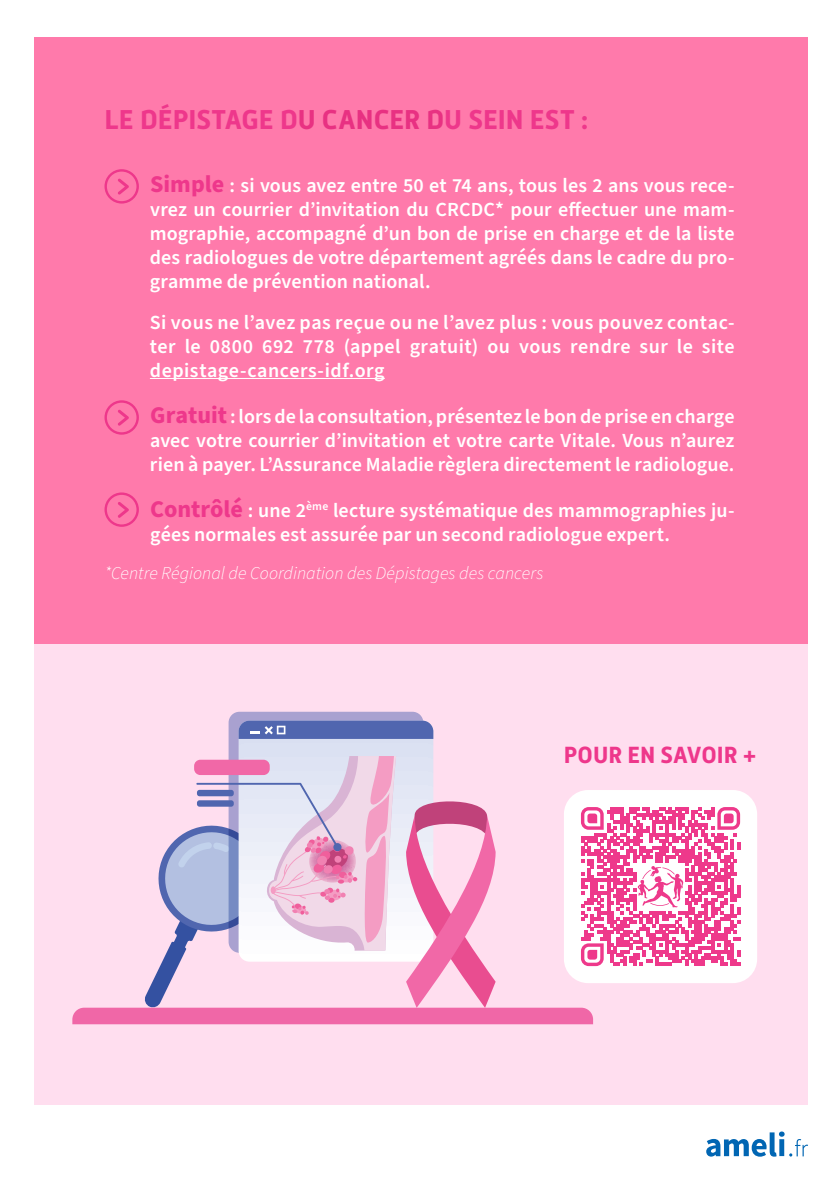
<style>
.page{position:relative;width:840px;height:1191px;background:#fff}
.page>*{position:absolute;margin:0;border:0;box-sizing:border-box;transform-origin:0 0}
.t1{font:700 28px "Mic 32 New";color:#ee378b}
.t2{font:700 24px "Mic 32 New";color:#ee378b}
.t3{font:600 20px/24px "Source Sans Pro";letter-spacing:.005em;color:#fff;text-align:justify}
.t4{font:italic 300 18px "Source Sans Pro";letter-spacing:.005em;color:#fff}
.s1{color:#e83182}
.s2{font-weight:700;font-size:24px;color:#ee378b}
</style>
<div class="page">
<div style="left:34px;top:37px;width:773px;height:1067px;background:#ff7aab"></div>
<div style="left:34px;top:644px;width:773px;height:460px;background:#ffdeef"></div>
<div style="left:228px;top:711px;width:195px;height:241px;background:#a9a1d0;border-radius:11px"></div>
<div style="left:238px;top:739px;width:195px;height:17px;background:#dbe1f2"></div>
<svg style="left:238px;top:720px;width:195px;height:19px;background:#5b6fb3"></svg>
<svg style="left:706px;top:1131px;width:101px;height:25px"></svg>
<hr style="left:150px;top:378px;width:234px;height:1px;background:#fff">
<svg style="left:104px;top:169px;width:35px;height:34px"></svg>
<svg style="left:104px;top:400px;width:35px;height:35px"></svg>
<svg style="left:104px;top:492px;width:35px;height:35px"></svg>
<div style="left:563px;top:790px;width:193px;height:193px;background:#fff;border-radius:24px"></div>
<svg style="left:72px;top:756px;width:674px;height:268px"></svg>
<p class="t1" style="left:104px;top:103px;width:485px">LE DÉPISTAGE D<span class="s1">U CANCER D</span>U SEIN EST :</p>
<p class="t3" style="left:150px;top:174px;width:586px"><span class="s2">Simple</span> : si vous avez entre 50 et 74 ans, tous les 2 ans vous rece&shy;vrez un courrier d’invitation du CRCDC* pour effectuer une mam&shy;mographie, accompagné d’un bon de prise en charge et de la liste des radiologues de votre département agréés dans le cadre du pro&shy;gramme de prévention national.</p>
<p class="t3" style="left:150px;top:311px;width:586px">Si vous ne l’avez pas reçue ou ne l’avez plus : vous pouvez contac&shy;ter le 0800 692 778 (appel gratuit) ou vous rendre sur le site depistage-cancers-idf.org</p>
<p class="t3" style="left:150px;top:405px;width:586px"><span class="s2">Gratuit</span> : lors de la consultation, présentez le bon de prise en charge avec votre courrier d’invitation et votre carte Vitale. Vous n’aurez rien à payer. L’Assurance Maladie règlera directement le radiologue.</p>
<p class="t3" style="left:150px;top:498px;width:585px"><span class="s2">Contrôlé</span> : une 2<sup>ème</sup> lecture systématique des mammographies ju&shy;gées normales est assurée par un second radiologue expert.</p>
<p class="t4" style="left:104px;top:561px;width:440px">*Centre Régional de Coordination des Dépistages des cancers</p>
<p class="t2" style="left:563px;top:740px;width:194px">POUR EN SAVOIR +</p>
</div>
